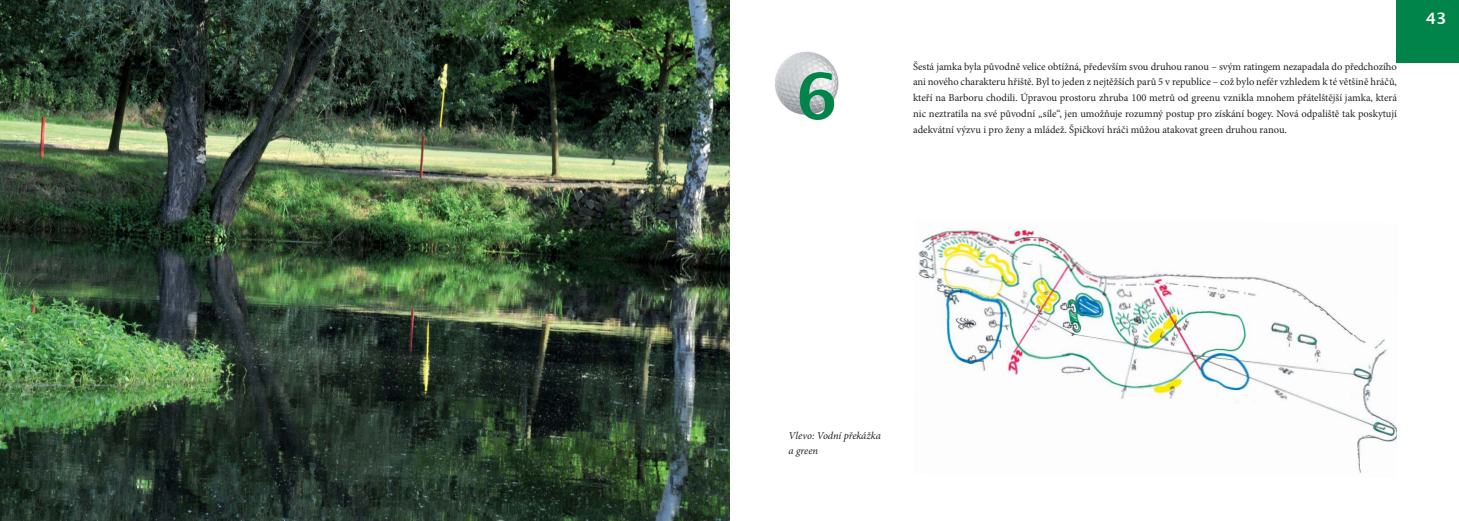
<style>
.page{position:relative;width:1459px;height:521px;background:#fff}
.page>*{position:absolute;margin:0;border:0;box-sizing:border-box;transform-origin:0 0}
.t1{font:700 63px "Lucida Grande";color:#00844a}
.t2{font:700 15.75px "Lucida Grande";color:#fff}
.t3{font:10.5px/15.8px "Minion Pro";color:#231f20;text-align:justify}
.t4{font:italic 10.5px/15.8px "Minion Pro";letter-spacing:-.005em;color:#231f20}
</style>
<div class="page">
<div style="left:1396px;top:0;width:62px;height:62px;background:#00844a"></div>
<img style="left:918px;top:228px;width:479px;height:245px">
<img style="left:775px;top:51px;width:64px;height:64px">
<img style="left:0;top:0;width:729px;height:521px">
<h1 class="t1" style="left:796px;top:58px;width:43px">6</h1>
<p class="t3" style="left:913px;top:59px;width:485px">Šestá jamka byla původně velice obtížná, především svou druhou ranou – svým ratingem nezapadala do předchozího ani nového charakteru hřiště. Byl to jeden z nejtěžších parů 5 v republice – což bylo nefér vzhledem k té většině hráčů, kteří na Barboru chodili. Úpravou prostoru zhruba 100 metrů od greenu vznikla mnohem přátelštější jamka, která nic neztratila na své původní „síle“, jen umožňuje rozumný postup pro získání bogey. Nová odpaliště tak poskytují</p>
<p class="t3" style="left:913px;top:122px;width:375px">adekvátní výzvu i pro ženy a mládež. Špičkoví hráči můžou atakovat green druhou ranou.</p>
<h2 class="t2" style="left:1425px;top:9px;width:22px">43</h2>
<p class="t4" style="left:788px;top:428px;width:94px">Vlevo: Vodní překážka a green</p>
</div>
